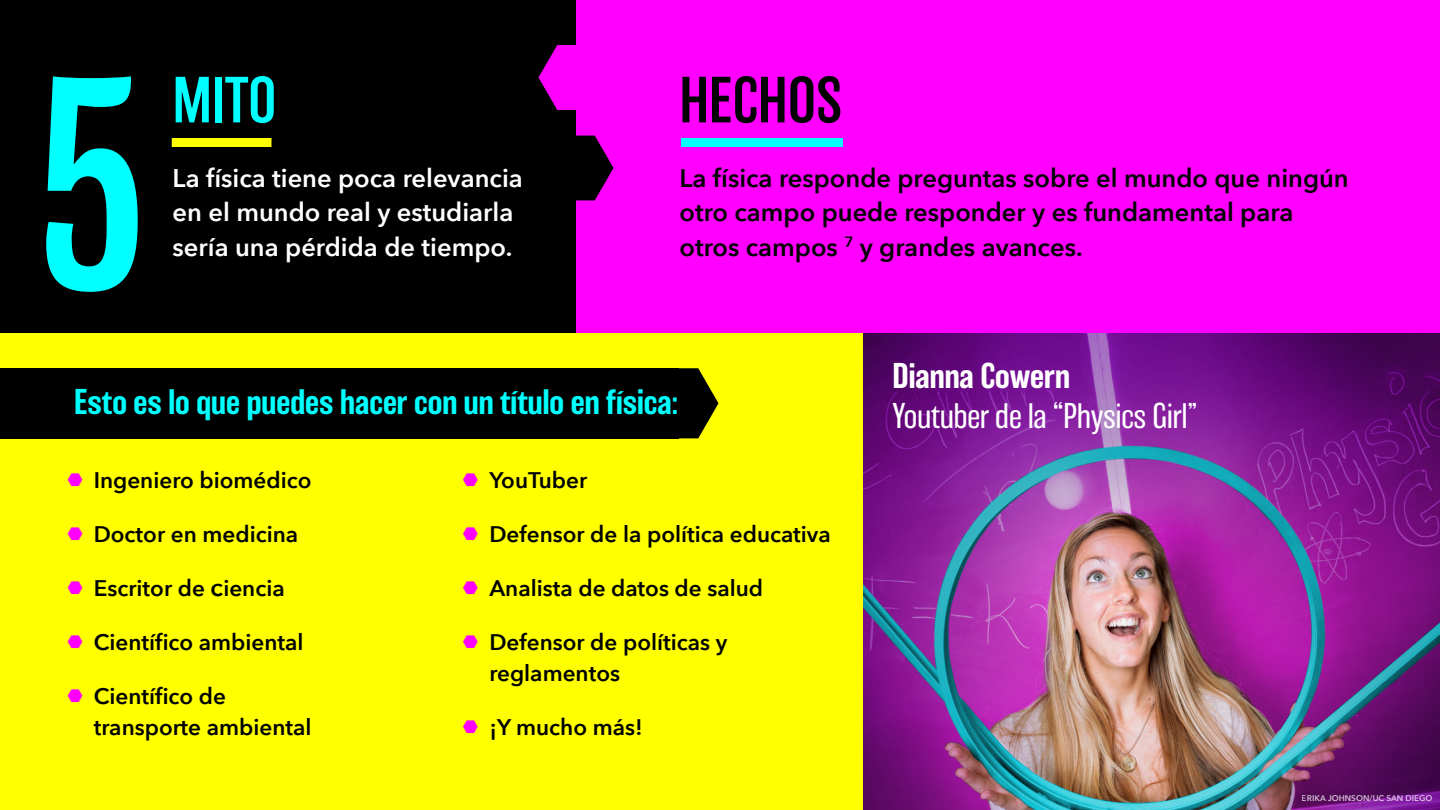
<style>
.page{position:relative;width:1440px;height:810px;background:#fff}
.page>*{position:absolute;margin:0;border:0;box-sizing:border-box;transform-origin:0 0}
.t1{font:300 279.75px "Balboa";color:#0ff}
.t2{font:300 60px "Balboa";color:#000}
.t3{font:300 60px "Balboa";color:#0ff}
.t4{font:500 33px "Balboa";color:#0ff}
.t5{font:200 33px/39.6px "Balboa";color:#fff}
.t6{font:600 25.5px/34.5px "Avenir Next";color:#000}
.t7{font:600 25.5px/34.5px "Avenir Next";color:#fff}
.t8{font:600 22.5px/31.5px "Avenir Next";color:#000}
.t9{font:600 8.25px "Avenir Next";color:#fff}
.s1{font-weight:500}
</style>
<div class="page">
<img style="left:862px;top:333px;width:578px;height:477px">
<div style="left:0;top:278px;width:862px;height:532px;background:#ff0"></div>
<div style="left:522px;top:0;width:918px;height:333px;background:#f0f"></div>
<div style="left:0;top:0;width:576px;height:333px;background:#000"></div>
<div style="left:172px;top:138px;width:100px;height:9px;background:#ff0"></div>
<div style="left:681px;top:138px;width:162px;height:9px;background:#0ff"></div>
<svg style="left:538px;top:45px;width:38px;height:65px"></svg>
<svg style="left:576px;top:136px;width:38px;height:64px"></svg>
<svg style="left:679px;top:368px;width:39px;height:70px"></svg>
<div style="left:0;top:368px;width:679px;height:70px;background:#000"></div>
<p class="t1" style="left:28px;top:38px;width:126px">5</p>
<p class="t3" style="left:173px;top:69px;width:105px">MITO</p>
<p class="t7" style="left:173px;top:160px;width:352px">La física tiene poca relevancia en el mundo real y estudiarla sería una pérdida de tiempo.</p>
<p class="t2" style="left:680px;top:69px;width:164px">HECHOS</p>
<p class="t6" style="left:680px;top:160px;width:671px">La física responde preguntas sobre el mundo que ningún otro campo puede responder y es fundamental para otros campos <sup>7</sup> y grandes avances.</p>
<p class="t4" style="left:74px;top:384px;width:605px">Esto es lo que puedes hacer con un título en física:</p>
<p class="t8" style="left:94px;top:463px;width:219px">Ingeniero biomédico</p>
<p class="t8" style="left:94px;top:517px;width:206px">Doctor en medicina</p>
<p class="t8" style="left:94px;top:571px;width:193px">Escritor de Ciencia</p>
<p class="t8" style="left:94px;top:625px;width:211px">Científico ambiental</p>
<p class="t8" style="left:94px;top:679px;width:219px">Científico de transporte ambiental</p>
<p class="t8" style="left:489px;top:463px;width:99px">YouTuber</p>
<p class="t8" style="left:489px;top:517px;width:343px">Defensor de la política educativa</p>
<p class="t8" style="left:489px;top:571px;width:275px">Analista de datos de salud</p>
<p class="t8" style="left:489px;top:625px;width:239px">Defensor de políticas y reglamentos</p>
<p class="t8" style="left:489px;top:711px;width:155px">¡Y mucho más!</p>
<p class="t5" style="left:892px;top:357px;width:307px"><span class="s1">Dianna Cowern<br></span>Youtuber de la “Physics Girl”</p>
<p class="t9" style="left:1302px;top:791px;width:132px">ERIKA JOHNSON/UC SAN DIEGO</p>
</div>
